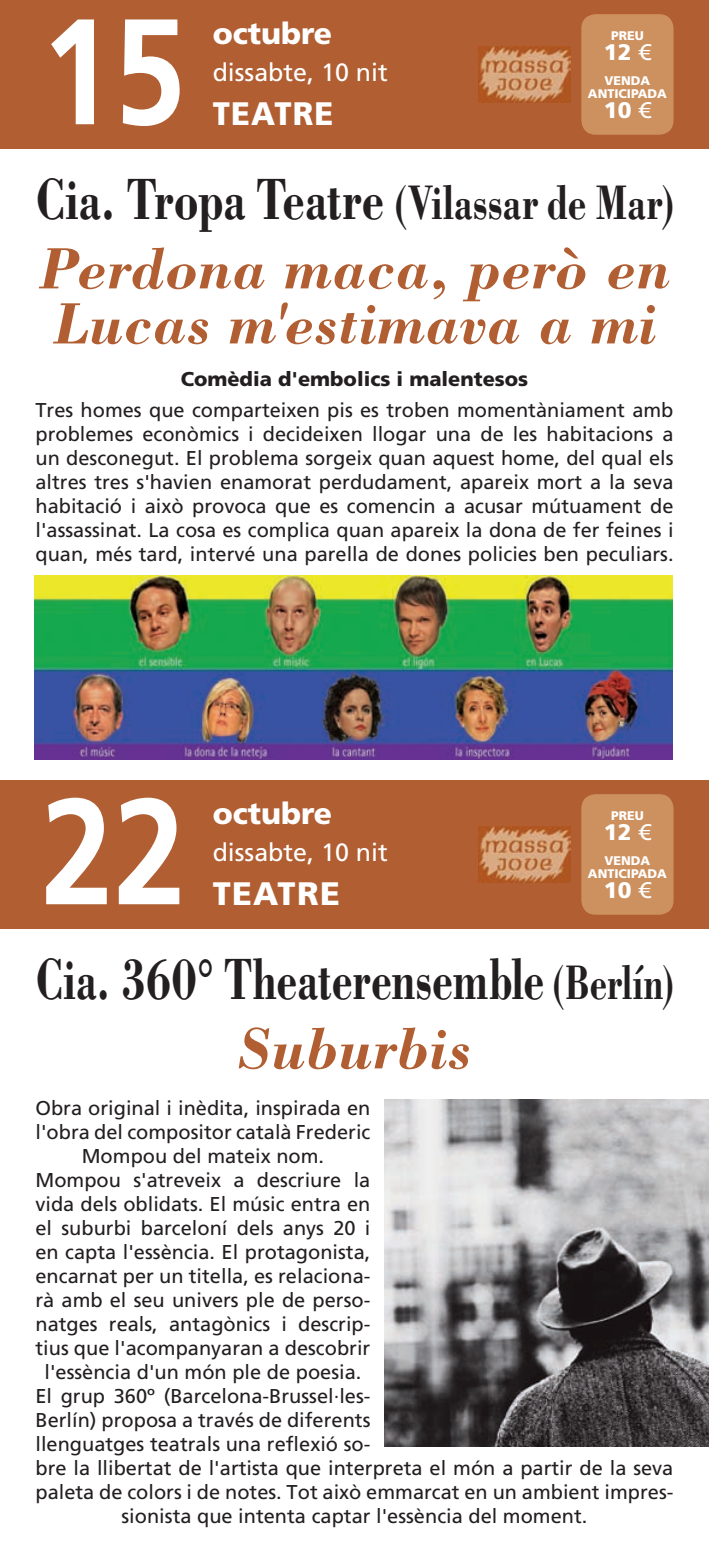
<style>
.page{position:relative;width:709px;height:1560px;background:#fff}
.page>*{position:absolute;margin:0;border:0;box-sizing:border-box;transform-origin:0 0}
.t1{font:700 150px "Frutiger LT Std";color:#fff;scale:.87 1}
.t2{font:italic 700 60px/69.2px "Bodoni Std";letter-spacing:.005em;color:#b05e32}
.t3{font:700 60px/69.2px "Bodoni Std";color:#231f20;text-align:center;scale:.7 1}
.t4{font:900 32.5px "Frutiger LT Std";letter-spacing:.04em;color:#fff;scale:.95 1}
.t5{font:900 32.5px "Frutiger LT Std";letter-spacing:.04em;color:#fff}
.t6{font:900 30px "Frutiger LT Std";color:#fff}
.t7{font:25px "Frutiger LT Std";color:#fff}
.t8{font:900 22.5px "Frutiger LT Std";color:#fff}
.t9{font:20px/24px "Frutiger LT Std";color:#231f20;text-align:justify}
.t10{font:900 20px "Frutiger LT Std";color:#231f20}
.t11{font:900 12.5px/12.5px "Frutiger LT Std";color:#fff;text-align:center}
.s1{font-weight:400}
.s2{font-style:normal;color:#231f20}
.s3{font-style:normal;font-size:50px;color:#231f20}
.s4{font-size:50px}
.s5{font-style:italic;color:#b05e32}
</style>
<div class="page">
<div style="left:0;top:0;width:709px;height:149px;background:#b05e32"></div>
<div style="left:0;top:780px;width:709px;height:148px;background:#b05e32"></div>
<div style="left:581px;top:14px;width:92px;height:121px;background:#cd915f"></div>
<div style="left:581px;top:794px;width:92px;height:120px;background:#cd915f;border-radius:14px"></div>
<img style="left:34px;top:575px;width:638px;height:185px">
<img style="left:384px;top:1099px;width:325px;height:347px">
<img style="left:478px;top:46px;width:92px;height:57px">
<img style="left:478px;top:826px;width:92px;height:56px">
<h1 class="t1" style="left:41px;top:-16px;width:168px">15</h1>
<h3 class="t6" style="left:213px;top:16px;width:121px">octubre</h3>
<p class="t7" style="left:213px;top:57px;width:177px">dissabte, 10 nit</p>
<h3 class="t4" style="left:213px;top:94px;width:129px">TEATRE</h3>
<p class="t11" style="left:611px;top:30px;width:34px">PREU</p>
<p class="t8" style="left:604px;top:39px;width:48px">12 <span class="s1">€</span></p>
<p class="t11" style="left:588px;top:75px;width:80px">VENDA<br>ANTICIPADA</p>
<p class="t8" style="left:604px;top:96px;width:48px">10 <span class="s1">€</span></p>
<h2 class="t2" style="left:35px;top:163px;width:639px"><span class="s2">Cia. Tropa Teatre</span> <span class="s3">(Vilassar de Mar)<br></span>Perdona maca, però en</h2>
<h2 class="t2" style="left:54px;top:288px;width:603px">Lucas m'estimava a mi</h2>
<p class="t10" style="left:181px;top:366px;width:349px">Comèdia d'embolics i malentesos</p>
<p class="t9" style="left:35px;top:398px;width:639px">Tres homes que comparteixen pis es troben momentàniament amb problemes econòmics i decideixen llogar una de les habitacions a un desconegut. El problema sorgeix quan aquest home, del qual els altres tres s'havien enamorat perdudament, apareix mort a la seva habitació i això provoca que es comencin a acusar mútuament de l'assassinat. La cosa es complica quan apareix la dona de fer feines i quan, més tard, intervé una parella de dones policies ben peculiars.</p>
<h1 class="t1" style="left:41px;top:763px;width:168px">22</h1>
<h3 class="t6" style="left:213px;top:795px;width:121px">octubre</h3>
<p class="t7" style="left:213px;top:837px;width:177px">dissabte, 10 nit</p>
<h3 class="t5" style="left:213px;top:873px;width:129px">TEATRE</h3>
<p class="t11" style="left:611px;top:809px;width:34px">PREU</p>
<p class="t8" style="left:604px;top:818px;width:48px">12 <span class="s1">€</span></p>
<p class="t11" style="left:588px;top:854px;width:80px">VENDA<br>ANTICIPADA</p>
<p class="t8" style="left:604px;top:876px;width:48px">10 <span class="s1">€</span></p>
<h2 class="t3" style="left:35px;top:943px;width:913px">Cia. 360° Theaterensemble <span class="s4">(Berlín)<br></span><span class="s5">Suburbis</span></h2>
<p class="t9" style="left:35px;top:1095px;width:336px">Obra original i inèdita, inspirada en</p>
<p class="t9" style="left:35px;top:1119px;width:336px">l'obra del compositor català Frederic</p>
<p class="t9" style="left:82px;top:1143px;width:244px">Mompou del mateix nom.</p>
<p class="t9" style="left:35px;top:1167px;width:336px">Mompou s'atreveix a descriure la</p>
<p class="t9" style="left:35px;top:1191px;width:336px">vida dels oblidats. El músic entra en</p>
<p class="t9" style="left:35px;top:1215px;width:336px">el suburbi barceloní dels anys 20 i</p>
<p class="t9" style="left:35px;top:1239px;width:336px">en capta l'essència. El protagonista,</p>
<p class="t9" style="left:35px;top:1263px;width:336px">encarnat per un titella, es relaciona-</p>
<p class="t9" style="left:35px;top:1287px;width:336px">rà amb el seu univers ple de perso-</p>
<p class="t9" style="left:35px;top:1311px;width:336px">natges reals, antagònics i descrip-</p>
<p class="t9" style="left:35px;top:1335px;width:336px">tius que l'acompanyaran a descobrir</p>
<p class="t9" style="left:44px;top:1359px;width:318px">l'essència d'un món ple de poesia.</p>
<p class="t9" style="left:35px;top:1383px;width:336px">El grup 360º (Barcelona-Brussel·les-</p>
<p class="t9" style="left:35px;top:1407px;width:336px">Berlín) proposa a través de diferents</p>
<p class="t9" style="left:35px;top:1431px;width:336px">llenguatges teatrals una reflexió so-</p>
<p class="t9" style="left:35px;top:1455px;width:639px">bre la llibertat de l'artista que interpreta el món a partir de la seva</p>
<p class="t9" style="left:35px;top:1479px;width:639px">paleta de colors i de notes. Tot això emmarcat en un ambient impres-</p>
<p class="t9" style="left:121px;top:1503px;width:467px">sionista que intenta captar l'essència del moment.</p>
</div>
